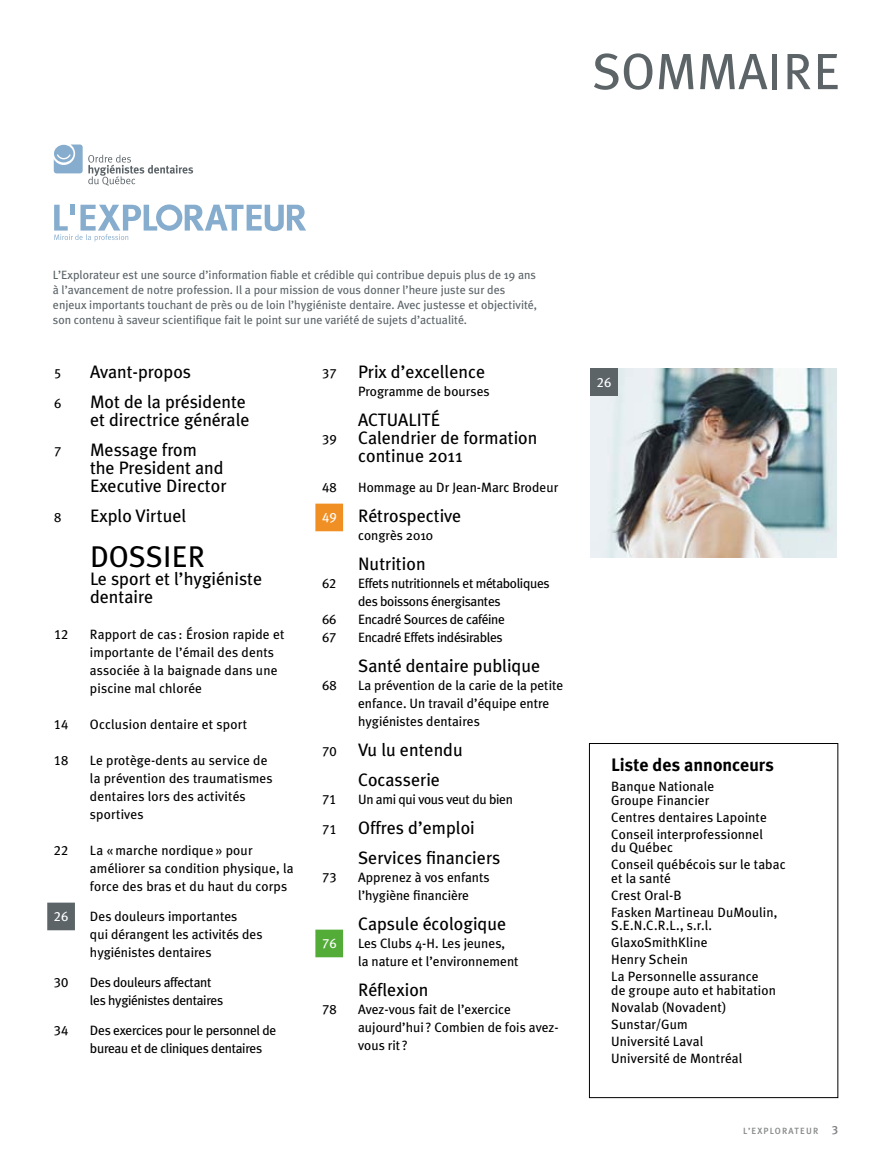
<style>
.page{position:relative;width:891px;height:1161px;background:#fff}
.page>*{position:absolute;margin:0;border:0;box-sizing:border-box;transform-origin:0 0}
.t1{font:51px "Meta Plus";letter-spacing:.005em;color:#5c6468}
.t2{font:30px "Meta Plus";letter-spacing:.005em;color:#000}
.t3{font:18px/18px "Meta Plus";color:#000}
.t4{font:700 18px "Meta Plus";color:#000}
.t5{font:13.5px/18px "Meta Plus";color:#000}
.t6{font:13.5px/18px "Meta Plus";letter-spacing:-.025em;color:#000}
.t7{font:13.5px "Meta Plus Book Caps";color:#000}
.t8{font:13.5px "Meta Plus Book Caps";color:#fff}
.t9{font:12px/15px "Meta Plus";color:#5c6468}
.t10{font:9px "Meta Plus Medium Caps";letter-spacing:.12em;color:#868787}
.s1{font-family:"Meta Plus Book Caps";font-size:13.5px}
.s2{font-family:"Meta Plus Book Caps";font-size:13.5px;color:#fff}
.s3{font-size:12px;color:#7f7f83}
</style>
<div class="page">
<img style="left:590px;top:369px;width:247px;height:189px">
<svg style="left:54px;top:204px;width:252px;height:38px"></svg>
<svg style="left:54px;top:145px;width:139px;height:40px"></svg>
<div style="left:589px;top:743px;width:249px;height:355px;border:1px solid #000"></div>
<div style="left:590px;top:369px;width:28px;height:27px;background:#5c6468"></div>
<div style="left:47px;top:903px;width:28px;height:27px;background:#5c6468"></div>
<div style="left:315px;top:504px;width:28px;height:27px;background:#f08f24"></div>
<div style="left:315px;top:930px;width:28px;height:27px;background:#53ac38"></div>
<h1 class="t1" style="left:592px;top:42px;width:249px">SOMMAIRE</h1>
<p class="t9" style="left:53px;top:267px;width:486px">L’Explorateur est une source d’information fiable et crédible qui contribue depuis plus de 19 ans à l’avancement de notre profession. Il a pour mission de vous donner l’heure juste sur des enjeux importants touchant de près ou de loin l’hygiéniste dentaire. Avec justesse et objectivité, son contenu à saveur scientifique fait le point sur une variété de sujets d’actualité.</p>
<p class="t7" style="left:54px;top:365px;width:9px">5</p>
<h3 class="t3" style="left:90px;top:363px;width:103px">Avant-propos</h3>
<p class="t7" style="left:54px;top:395px;width:9px">6</p>
<h3 class="t3" style="left:90px;top:393px;width:161px">Mot de la présidente et directrice générale</h3>
<p class="t7" style="left:54px;top:443px;width:9px">7</p>
<h3 class="t3" style="left:90px;top:441px;width:138px">Message from<br>the President and<br>Executive Director</h3>
<p class="t7" style="left:54px;top:509px;width:9px">8</p>
<h3 class="t3" style="left:90px;top:507px;width:98px">Explo Virtuel</h3>
<h2 class="t2" style="left:90px;top:539px;width:117px">DOSSIER</h2>
<h3 class="t3" style="left:90px;top:570px;width:174px">Le sport et l’hygiéniste dentaire</h3>
<p class="t7" style="left:54px;top:626px;width:16px">12</p>
<p class="t5" style="left:90px;top:625px;width:196px">Rapport de cas : Érosion rapide et importante de l’émail des dents associée à la baignade dans une piscine mal chlorée</p>
<p class="t7" style="left:54px;top:716px;width:16px">14</p>
<p class="t5" style="left:90px;top:715px;width:159px">Occlusion dentaire et sport</p>
<p class="t7" style="left:54px;top:752px;width:16px">18</p>
<p class="t5" style="left:90px;top:751px;width:184px">Le protège-dents au service de la prévention des traumatismes dentaires lors des activités sportives</p>
<p class="t7" style="left:54px;top:842px;width:16px">22</p>
<p class="t5" style="left:90px;top:841px;width:205px">La «marche nordique » pour améliorer sa condition physique, la force des bras et du haut du corps</p>
<p class="t8" style="left:54px;top:908px;width:16px">26</p>
<p class="t5" style="left:90px;top:907px;width:174px">Des douleurs importantes<br>qui dérangent les activités des hygiénistes dentaires</p>
<p class="t7" style="left:54px;top:974px;width:16px">30</p>
<p class="t6" style="left:90px;top:973px;width:135px">Des douleurs affectant les hygiénistes dentaires</p>
<p class="t7" style="left:54px;top:1022px;width:16px">34</p>
<p class="t6" style="left:90px;top:1021px;width:188px">Des exercices pour le personnel de bureau et de cliniques dentaires</p>
<h3 class="t3" style="left:322px;top:363px;width:164px"><span class="s1">37</span> Prix d’excellence</h3>
<p class="t5" style="left:358px;top:382px;width:133px">Programme de bourses</p>
<h3 class="t3" style="left:358px;top:411px;width:83px">ACTUALITÉ</h3>
<h3 class="t3" style="left:322px;top:429px;width:217px"><span class="s1">39</span> Calendrier de formation</h3>
<h3 class="t3" style="left:358px;top:447px;width:106px">continue 2011</h3>
<p class="t7" style="left:322px;top:479px;width:16px">48</p>
<p class="t5" style="left:358px;top:478px;width:202px">Hommage au Dr Jean-Marc Brodeur</p>
<h3 class="t3" style="left:322px;top:507px;width:141px"><span class="s2">49</span> Rétrospective</h3>
<p class="t5" style="left:358px;top:526px;width:77px">congrès 2010</p>
<h3 class="t3" style="left:358px;top:555px;width:69px">Nutrition</h3>
<p class="t7" style="left:322px;top:575px;width:16px">62</p>
<p class="t6" style="left:358px;top:574px;width:193px">Effets nutritionnels et métaboliques des boissons énergisantes</p>
<p class="t7" style="left:322px;top:611px;width:16px">66</p>
<p class="t6" style="left:358px;top:610px;width:148px">Encadré Sources de caféine</p>
<p class="t7" style="left:322px;top:629px;width:16px">67</p>
<p class="t6" style="left:358px;top:628px;width:146px">Encadré Effets indésirables</p>
<h3 class="t3" style="left:358px;top:657px;width:184px">Santé dentaire publique</h3>
<p class="t7" style="left:322px;top:677px;width:16px">68</p>
<p class="t5" style="left:358px;top:676px;width:207px">La prévention de la carie de la petite enfance. Un travail d’équipe entre hygiénistes dentaires</p>
<h3 class="t3" style="left:358px;top:735px;width:106px;line-height:30px;text-indent:-36px"><span class="s1">70</span> Vu lu entendu<br>Cocasserie</h3>
<p class="t7" style="left:322px;top:791px;width:16px">71</p>
<p class="t6" style="left:358px;top:790px;width:156px">Un ami qui vous veut du bien</p>
<h3 class="t3" style="left:358px;top:813px;width:144px;line-height:30px;text-indent:-36px"><span class="s1">71</span> Offres d’emploi<br>Services financiers</h3>
<p class="t7" style="left:322px;top:869px;width:16px">73</p>
<p class="t5" style="left:358px;top:868px;width:133px">Apprenez à vos enfants l’hygiène financière</p>
<h3 class="t3" style="left:358px;top:915px;width:150px">Capsule écologique</h3>
<p class="t8" style="left:322px;top:935px;width:16px">76</p>
<p class="t5" style="left:358px;top:934px;width:162px">Les Clubs 4-H. Les jeunes, la nature et l’environnement</p>
<h3 class="t3" style="left:358px;top:981px;width:72px">Réflexion</h3>
<p class="t7" style="left:322px;top:1001px;width:16px">78</p>
<p class="t5" style="left:358px;top:1000px;width:202px">Avez-vous fait de l’exercice aujourd’hui ? Combien de fois avez&shy;vous rit ?</p>
<p class="t8" style="left:597px;top:375px;width:16px">26</p>
<h3 class="t4" style="left:611px;top:754px;width:164px">Liste des annonceurs</h3>
<p class="t5" style="left:611px;top:780px;width:105px;line-height:13.5px">Banque Nationale<br>Groupe Financier</p>
<p class="t5" style="left:611px;top:808px;width:157px;line-height:17px">Centres dentaires Lapointe<br>Conseil interprofessionnel</p>
<p class="t5" style="left:611px;top:839px;width:176px;line-height:17px">du Québec<br>Conseil québécois sur le tabac</p>
<p class="t5" style="left:611px;top:869px;width:168px;line-height:17px">et la santé<br>Crest Oral-B<br>Fasken Martineau DuMoulin,</p>
<p class="t5" style="left:611px;top:917px;width:149px;line-height:17px">S.E.N.C.R.L., s.r.l.<br>GlaxoSmithKline<br>Henry Schein<br>La Personnelle assurance</p>
<p class="t5" style="left:611px;top:981px;width:166px;line-height:17px">de groupe auto et habitation<br>Novalab (Novadent)<br>Sunstar/Gum<br>Université Laval<br>Université de Montréal</p>
<p class="t10" style="left:743px;top:1126px;width:97px">L’EXPLORATEUR <span class="s3">3</span></p>
</div>
